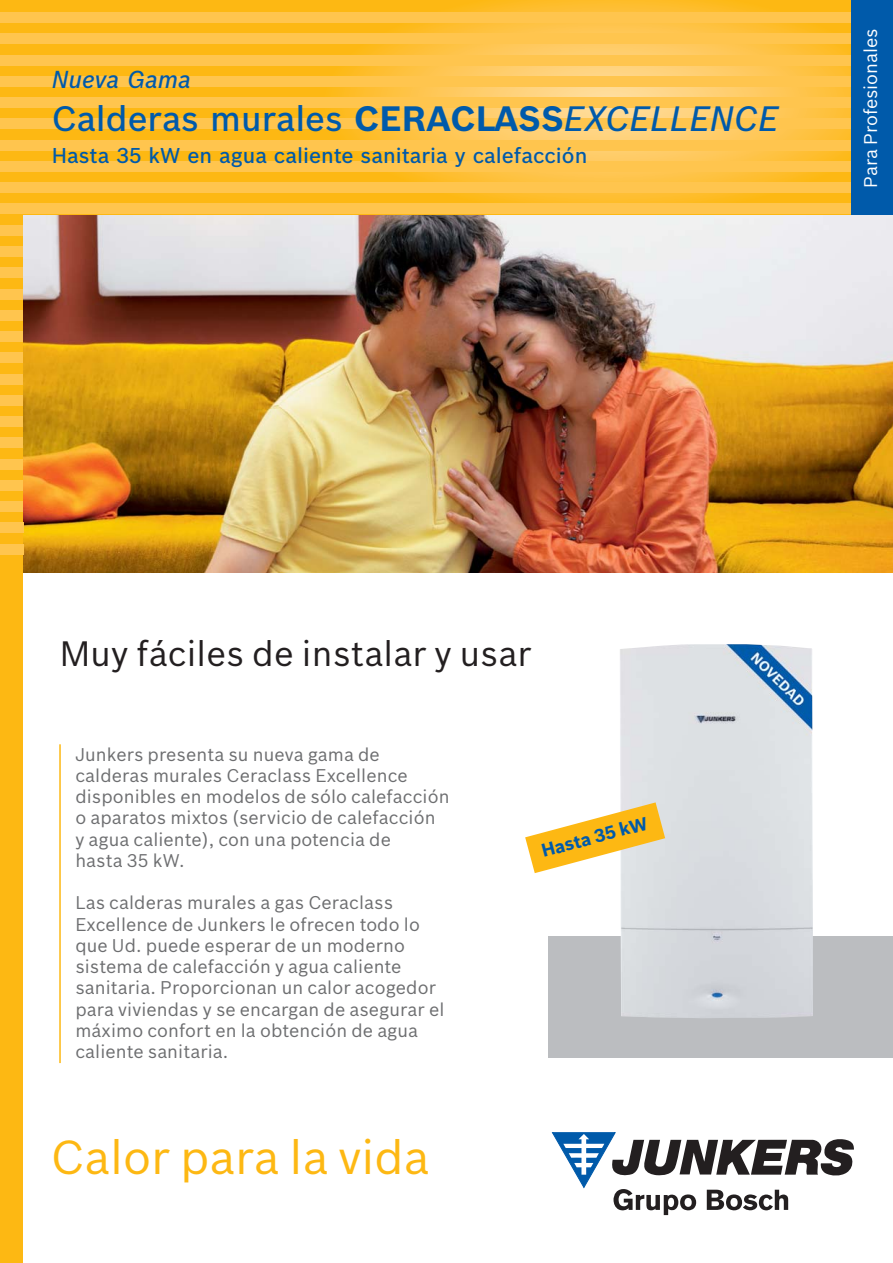
<style>
.page{position:relative;width:893px;height:1263px;background:#fff}
.page>*{position:absolute;margin:0;border:0;box-sizing:border-box;transform-origin:0 0}
.t1{font:46.5px "Bosch Sans";color:#fdb813}
.t2{font:500 34.5px "Bosch Sans";color:#005aaa}
.t3{font:34.5px "Bosch Sans";letter-spacing:.005em;color:#231f20}
.t4{font:italic 500 24px "Bosch Sans";color:#005aaa}
.t5{font:500 21px "Bosch Sans";color:#005aaa}
.t6{font:18px/21.3px "Bosch Sans";letter-spacing:.005em;color:#6d6e70}
.t7{font:18px "Bosch Sans";color:#fff}
.t8{font:700 18px "Bosch Sans";color:#005aaa}
.s1{font-weight:700}
.s2{font-style:italic}
</style>
<div class="page">
<img style="left:23px;top:214px;width:870px;height:359px">
<div style="left:1px;top:0;width:323px;height:214px;background:#fdb813"></div>
<svg style="left:350px;top:0;width:501px;height:204px;background:#fec13f"></svg>
<div style="left:513px;top:63px;width:192px;height:77px;background:#ffd27c;border-radius:50%"></div>
<div style="left:526px;top:68px;width:166px;height:67px;background:#ffd481;border-radius:50%"></div>
<div style="left:535px;top:72px;width:148px;height:59px;background:#ffd585;border-radius:50%"></div>
<div style="left:553px;top:80px;width:111px;height:44px;background:#ffd88d;border-radius:50%"></div>
<div style="left:563px;top:83px;width:92px;height:37px;background:#ffd991;border-radius:50%"></div>
<div style="left:572px;top:87px;width:74px;height:29px;background:#ffdb95;border-radius:50%"></div>
<div style="left:581px;top:91px;width:55px;height:22px;background:#ffdc99;border-radius:50%"></div>
<div style="left:590px;top:94px;width:37px;height:15px;background:#ffdd9d;border-radius:50%"></div>
<div style="left:1px;top:214px;width:22px;height:1049px;background:#fdb813"></div>
<div style="left:1px;top:225px;width:22px;height:11px;background:#ffc54e"></div>
<div style="left:1px;top:246px;width:22px;height:11px;background:#ffc54e"></div>
<div style="left:1px;top:267px;width:22px;height:11px;background:#ffc54e"></div>
<div style="left:1px;top:289px;width:22px;height:10px;background:#ffc54e"></div>
<div style="left:1px;top:310px;width:22px;height:11px;background:#ffc54e"></div>
<div style="left:1px;top:331px;width:22px;height:11px;background:#ffc54e"></div>
<div style="left:1px;top:353px;width:22px;height:10px;background:#ffc54e"></div>
<div style="left:1px;top:374px;width:22px;height:10px;background:#ffc54e"></div>
<div style="left:1px;top:395px;width:22px;height:11px;background:#ffc54e"></div>
<div style="left:1px;top:416px;width:22px;height:11px;background:#ffc54e"></div>
<div style="left:1px;top:438px;width:22px;height:10px;background:#ffc54e"></div>
<div style="left:1px;top:459px;width:22px;height:10px;background:#ffc54e"></div>
<div style="left:1px;top:480px;width:22px;height:11px;background:#ffc54e"></div>
<div style="left:1px;top:501px;width:22px;height:11px;background:#ffc54e"></div>
<div style="left:1px;top:204px;width:892px;height:10px;background:#ffc54e"></div>
<div style="left:0;top:0;width:13px;height:1263px;background:#fdb813"></div>
<div style="left:0;top:12px;width:13px;height:11px;background:#ffc54e"></div>
<div style="left:0;top:34px;width:13px;height:10px;background:#ffc54e"></div>
<div style="left:0;top:55px;width:13px;height:10px;background:#ffc54e"></div>
<div style="left:0;top:76px;width:13px;height:11px;background:#ffc54e"></div>
<div style="left:0;top:97px;width:13px;height:11px;background:#ffc54e"></div>
<div style="left:0;top:119px;width:13px;height:10px;background:#ffc54e"></div>
<div style="left:0;top:140px;width:13px;height:11px;background:#ffc54e"></div>
<div style="left:0;top:161px;width:13px;height:11px;background:#ffc54e"></div>
<div style="left:0;top:182px;width:13px;height:11px;background:#ffc54e"></div>
<div style="left:0;top:204px;width:13px;height:10px;background:#ffc54e"></div>
<div style="left:0;top:225px;width:13px;height:11px;background:#ffc54e"></div>
<div style="left:0;top:246px;width:13px;height:11px;background:#ffc54e"></div>
<div style="left:0;top:267px;width:13px;height:11px;background:#ffc54e"></div>
<div style="left:0;top:289px;width:13px;height:10px;background:#ffc54e"></div>
<div style="left:0;top:310px;width:13px;height:11px;background:#ffc54e"></div>
<div style="left:0;top:331px;width:13px;height:11px;background:#ffc54e"></div>
<div style="left:0;top:353px;width:13px;height:10px;background:#ffc54e"></div>
<div style="left:0;top:374px;width:13px;height:10px;background:#ffc54e"></div>
<div style="left:0;top:395px;width:13px;height:11px;background:#ffc54e"></div>
<div style="left:0;top:416px;width:13px;height:11px;background:#ffc54e"></div>
<div style="left:0;top:438px;width:13px;height:10px;background:#ffc54e"></div>
<div style="left:0;top:459px;width:13px;height:10px;background:#ffc54e"></div>
<div style="left:0;top:480px;width:13px;height:11px;background:#ffc54e"></div>
<div style="left:0;top:501px;width:13px;height:11px;background:#ffc54e"></div>
<div style="left:1px;top:182px;width:892px;height:11px;background:#ffc54e"></div>
<div style="left:1px;top:161px;width:892px;height:11px;background:#ffc54e"></div>
<div style="left:1px;top:140px;width:892px;height:11px;background:#ffc54e"></div>
<div style="left:1px;top:119px;width:892px;height:10px;background:#ffc54e"></div>
<div style="left:1px;top:97px;width:892px;height:11px;background:#ffc54e"></div>
<div style="left:1px;top:76px;width:892px;height:11px;background:#ffc54e"></div>
<div style="left:1px;top:55px;width:892px;height:10px;background:#ffc54e"></div>
<div style="left:1px;top:34px;width:892px;height:10px;background:#ffc54e"></div>
<div style="left:1px;top:12px;width:892px;height:11px;background:#ffc54e"></div>
<div style="left:851px;top:0;width:42px;height:214px;background:#005aaa"></div>
<div style="left:0;top:523px;width:23px;height:10px;background:#ffc54e"></div>
<div style="left:0;top:544px;width:23px;height:10px;background:#ffc54e"></div>
<hr style="left:59px;top:744px;width:2px;height:319px;background:#fdb813">
<svg style="left:552px;top:1133px;width:302px;height:82px"></svg>
<div style="left:548px;top:936px;width:345px;height:122px;background:#bbbdc0"></div>
<img style="left:620px;top:644px;width:193px;height:374px">
<svg style="left:525px;top:802px;width:140px;height:71px"></svg>
<h3 class="t4" style="left:52px;top:66px;width:141px">Nueva Gama</h3>
<h2 class="t2" style="left:52px;top:98px;width:728px">Calderas murales <span class="s1">CERACLASS</span><span class="s2">EXCELLENCE</span></h2>
<p class="t5" style="left:52px;top:143px;width:537px">Hasta 35 kW en agua caliente sanitaria y calefacción</p>
<p class="t7" style="left:860px;top:188px;width:161px;rotate:-90deg">Para Profesionales</p>
<h2 class="t3" style="left:60px;top:633px;width:473px">Muy fáciles de instalar y usar</h2>
<p class="t6" style="left:75px;top:743px;width:376px">Junkers presenta su nueva gama de calderas murales Ceraclass Excellence disponibles en modelos de sólo calefacción o aparatos mixtos (servicio de calefacción<br>y agua caliente), con una potencia de<br>hasta 35 kW.</p>
<p class="t6" style="left:75px;top:892px;width:371px">Las calderas murales a gas Ceraclass Excellence de Junkers le ofrecen todo lo que Ud. puede esperar de un moderno sistema de calefacción y agua caliente sanitaria. Proporcionan un calor acogedor para viviendas y se encargan de asegurar el máximo confort en la obtención de agua caliente sanitaria.</p>
<p class="t8" style="left:539px;top:841px;width:111px;rotate:-15deg">Hasta 35 kW</p>
<h1 class="t1" style="left:51px;top:1130px;width:380px">Calor para la vida</h1>
</div>
